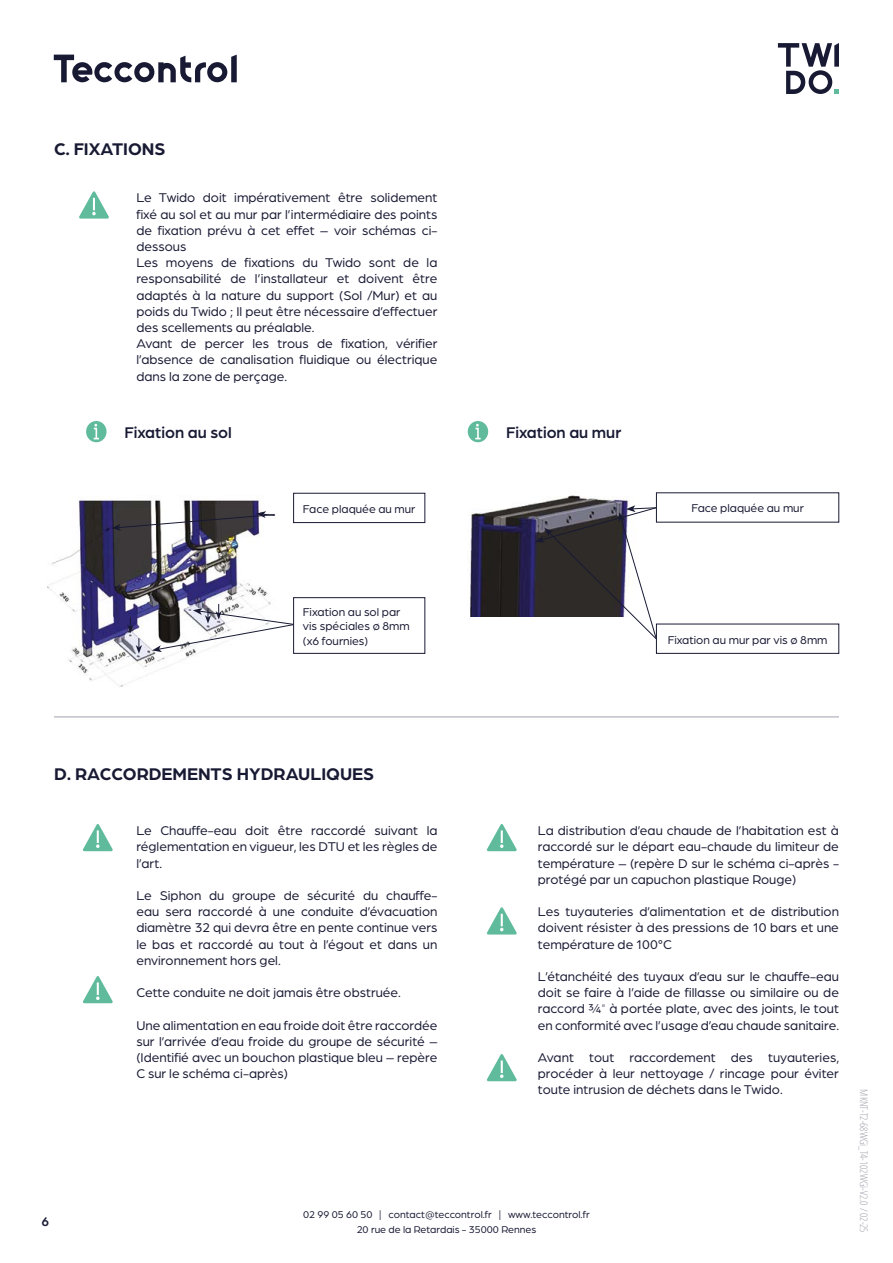
<style>
.page{position:relative;width:893px;height:1263px;background:#fff}
.page>*{position:absolute;margin:0;border:0;box-sizing:border-box;transform-origin:0 0}
.t1{font:700 18px "Arboria";color:#181a33}
.t2{font:500 16.5px "Arboria";color:#181a33}
.t3{font:13.5px/16.2px "Arboria";color:#181a33;text-align:justify}
.t4{font:500 13.5px "Arboria";color:#181a33}
.t5{font:12px/14.4px "Arboria";color:#181a33}
.t6{font:10.5px/15px "Arboria";color:#181a33;text-align:center}
.t7{font:300 condensed 10.5px "Open Sans";color:#a5a0af}
.s1{font-weight:300}
</style>
<div class="page">
<svg style="left:778px;top:43px;width:61px;height:51px"></svg>
<svg style="left:54px;top:55px;width:183px;height:27px"></svg>
<img style="left:48px;top:498px;width:223px;height:189px">
<img style="left:470px;top:495px;width:160px;height:122px">
<svg style="left:86px;top:421px;width:21px;height:21px"></svg>
<svg style="left:468px;top:421px;width:20px;height:21px"></svg>
<hr style="left:54px;top:716px;width:785px;height:1px;background:#a5a0af">
<div style="left:656px;top:624px;width:183px;height:30px;border:1px solid #181a33"></div>
<div style="left:293px;top:597px;width:132px;height:57px;border:1px solid #181a33"></div>
<div style="left:293px;top:493px;width:132px;height:30px;border:1px solid #181a33"></div>
<svg style="left:111px;top:511px;width:164px;height:20px"></svg>
<svg style="left:535px;top:505px;width:122px;height:135px"></svg>
<svg style="left:83px;top:824px;width:30px;height:27px"></svg>
<svg style="left:487px;top:907px;width:30px;height:27px"></svg>
<svg style="left:487px;top:824px;width:30px;height:27px"></svg>
<svg style="left:487px;top:1054px;width:30px;height:27px"></svg>
<svg style="left:83px;top:976px;width:30px;height:27px"></svg>
<svg style="left:79px;top:191px;width:30px;height:28px"></svg>
<svg style="left:127px;top:618px;width:15px;height:36px"></svg>
<svg style="left:152px;top:604px;width:142px;height:48px"></svg>
<h1 class="t1" style="left:54px;top:137px;width:113px">C. FIXATIONS</h1>
<p class="t3" style="left:136px;top:189px;width:303px;text-align:left">Le Twido doit impérativement être solidement fixé au sol et au mur par l’intermédiaire des points de fixation prévu à cet effet – voir schémas ci&shy;dessous<br>Les moyens de fixations du Twido sont de la responsabilité de l’installateur et doivent être adaptés à la nature du support (Sol /Mur) et au poids du Twido ; Il peut être nécessaire d’effectuer des scellements au préalable.<br>Avant de percer les trous de fixation, vérifier l’absence de canalisation fluidique ou électrique dans la zone de perçage.</p>
<p class="t2" style="left:125px;top:422px;width:109px">Fixation au sol</p>
<p class="t2" style="left:506px;top:422px;width:117px">Fixation au mur</p>
<p class="t5" style="left:303px;top:501px;width:114px">Face plaquée au mur</p>
<p class="t5" style="left:303px;top:604px;width:108px">Fixation au sol par vis spéciales ø 8mm (x6 fournies)</p>
<p class="t5" style="left:691px;top:501px;width:114px">Face plaquée au mur</p>
<p class="t5" style="left:668px;top:632px;width:161px">Fixation au mur par vis ø 8mm</p>
<h1 class="t1" style="left:54px;top:762px;width:322px">D. RACCORDEMENTS HYDRAULIQUES</h1>
<p class="t3" style="left:136px;top:822px;width:303px">Le Chauffe-eau doit être raccordé suivant la réglementation en vigueur, les DTU et les règles de l’art.</p>
<p class="t3" style="left:136px;top:887px;width:303px">Le Siphon du groupe de sécurité du chauffe&shy;eau sera raccordé à une conduite d’évacuation diamètre 32 qui devra être en pente continue vers le bas et raccordé au tout à l’égout et dans un environnement hors gel.</p>
<p class="t3" style="left:136px;top:984px;width:266px">Cette conduite ne doit jamais être obstruée.</p>
<p class="t3" style="left:136px;top:1016px;width:303px">Une alimentation en eau froide doit être raccordée sur l’arrivée d’eau froide du groupe de sécurité – (Identifié avec un bouchon plastique bleu – repère C sur le schéma ci-après)</p>
<p class="t3" style="left:538px;top:822px;width:303px">La distribution d’eau chaude de l’habitation est à raccordé sur le départ eau-chaude du limiteur de température – (repère D sur le schéma ci-après - protégé par un capuchon plastique Rouge)</p>
<p class="t3" style="left:538px;top:903px;width:303px">Les tuyauteries d’alimentation et de distribution doivent résister à des pressions de 10 bars et une température de 100°C</p>
<p class="t3" style="left:538px;top:968px;width:303px">L’étanchéité des tuyaux d’eau sur le chauffe-eau doit se faire à l’aide de fillasse ou similaire ou de raccord ¾<span class="s1">"</span> à portée plate, avec des joints, le tout en conformité avec l’usage d’eau chaude sanitaire.</p>
<p class="t3" style="left:538px;top:1049px;width:303px">Avant tout raccordement des tuyauteries, procéder à leur nettoyage / rincage pour éviter toute intrusion de déchets dans le Twido.</p>
<p class="t4" style="left:42px;top:1213px;width:9px">6</p>
<p class="t6" style="left:303px;top:1206px;width:288px">02 99 05 60 50 | contact@teccontrol.fr | www.teccontrol.fr<br>20 rue de la Retardais - 35000 Rennes</p>
<p class="t7" style="left:871px;top:1089px;width:145px;rotate:90deg">MKNT-T2-68WGi_T4-102WGi-V2.0 / 02-25</p>
</div>
